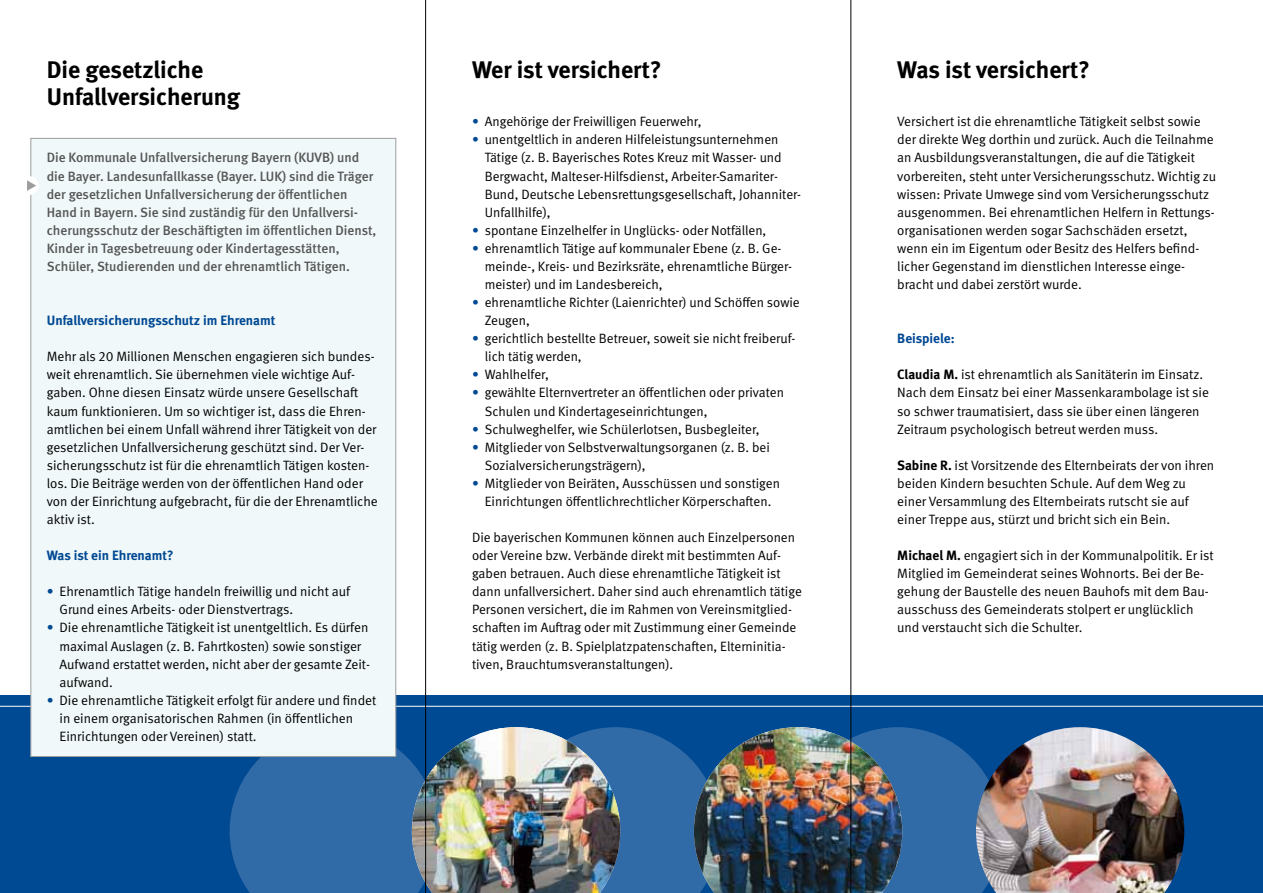
<style>
.page{position:relative;width:1263px;height:893px;background:#fff}
.page>*{position:absolute;margin:0;border:0;box-sizing:border-box;transform-origin:0 0}
.t1{font:700 24px/27px "DGUV Meta";color:#000}
.t2{font:13.5px/18.1px "DGUV Meta";color:#000}
.t3{font:500 13.5px/18.1px "DGUV Meta";color:#565656}
.t4{font:700 13.5px "DGUV Meta";color:#004993}
.s1{color:#004993}
.s2{font-weight:700}
</style>
<div class="page">
<div style="left:0;top:695px;width:1263px;height:198px;background:#004993"></div>
<img style="left:230px;top:727px;width:746px;height:166px">
<img style="left:976px;top:727px;width:208px;height:166px">
<hr style="left:0;top:706px;width:1263px;height:1px;background:#fff">
<div style="left:30px;top:138px;width:366px;height:619px;background:#f0f8f9;border:1px solid #9c9d9d"></div>
<div style="left:20px;top:176px;width:19px;height:19px;background:#fff;border-radius:50%"></div>
<svg style="left:27px;top:180px;width:9px;height:11px"></svg>
<hr style="left:425px;top:0;width:1px;height:893px;background:#000">
<hr style="left:850px;top:0;width:1px;height:893px;background:#000">
<h1 class="t1" style="left:47px;top:57px;width:195px">Die gesetzliche<br>Unfallversicherung</h1>
<p class="t3" style="left:47px;top:149px;width:331px">Die Kommunale Unfallversicherung Bayern (KUVB) und die Bayer. Landesunfallkasse (Bayer. LUK) sind die Träger der gesetzlichen Unfallversicherung der öffentlichen Hand in Bayern. Sie sind zuständig für den Unfallversi&shy;cherungsschutz der Beschäftigten im öffentlichen Dienst, Kinder in Tagesbetreuung oder Kindertagesstätten, Schüler, Studierenden und der ehrenamtlich Tätigen.</p>
<p class="t4" style="left:47px;top:312px;width:230px">Unfallversicherungsschutz im Ehrenamt</p>
<p class="t2" style="left:47px;top:348px;width:333px">Mehr als 20 Millionen Menschen engagieren sich bundes&shy;weit ehrenamtlich. Sie übernehmen viele wichtige Auf&shy;gaben. Ohne diesen Einsatz würde unsere Gesellschaft kaum funktionieren. Um so wichtiger ist, dass die Ehren&shy;amtlichen bei einem Unfall während ihrer Tätigkeit von der gesetzlichen Unfallversicherung geschützt sind. Der Ver&shy;sicherungsschutz ist für die ehrenamtlich Tätigen kosten&shy;los. Die Beiträge werden von der öffentlichen Hand oder von der Einrichtung aufgebracht, für die der Ehrenamtliche aktiv ist.</p>
<p class="t4" style="left:47px;top:547px;width:128px">Was ist ein Ehrenamt?</p>
<p class="t2" style="left:60px;top:583px;width:292px;text-indent:-13px"><span class="s1">•</span> Ehrenamtlich Tätige handeln freiwillig und nicht auf<br>Grund eines Arbeits- oder Dienstvertrags.</p>
<p class="t2" style="left:60px;top:619px;width:312px;text-indent:-13px"><span class="s1">•</span> Die ehrenamtliche Tätigkeit ist unentgeltlich. Es dürfen maximal Auslagen (z. B. Fahrtkosten) sowie sonstiger Aufwand erstattet werden, nicht aber der gesamte Zeit&shy;aufwand.</p>
<p class="t2" style="left:60px;top:691px;width:318px;text-indent:-13px"><span class="s1">•</span> Die ehrenamtliche Tätigkeit erfolgt für andere und findet in einem organisatorischen Rahmen (in öffentlichen<br>Einrichtungen oder Vereinen) statt.</p>
<h1 class="t1" style="left:472px;top:57px;width:191px">Wer ist versichert?</h1>
<p class="t2" style="left:472px;top:113px;width:231px"><span class="s1">•</span> Angehörige der Freiwilligen Feuerwehr,</p>
<p class="t2" style="left:485px;top:131px;width:318px;text-indent:-13px"><span class="s1">•</span> unentgeltlich in anderen Hilfeleistungsunternehmen Tätige (z. B. Bayerisches Rotes Kreuz mit Wasser- und Bergwacht, Malteser-Hilfsdienst, Arbeiter-Samariter-Bund, Deutsche Lebensrettungsgesellschaft, Johanniter-Unfallhilfe),</p>
<p class="t2" style="left:472px;top:221px;width:296px"><span class="s1">•</span> spontane Einzelhelfer in Unglücks- oder Notfällen,</p>
<p class="t2" style="left:485px;top:239px;width:309px;text-indent:-13px"><span class="s1">•</span> ehrenamtlich Tätige auf kommunaler Ebene (z. B. Ge&shy;meinde-, Kreis- und Bezirksräte, ehrenamtliche Bürger&shy;meister) und im Landesbereich,</p>
<p class="t2" style="left:485px;top:294px;width:316px;text-indent:-13px"><span class="s1">•</span> ehrenamtliche Richter (Laienrichter) und Schöffen sowie<br>Zeugen,</p>
<p class="t2" style="left:485px;top:330px;width:312px;text-indent:-13px"><span class="s1">•</span> gerichtlich bestellte Betreuer, soweit sie nicht freiberuf&shy;lich tätig werden,</p>
<p class="t2" style="left:472px;top:366px;width:78px"><span class="s1">•</span> Wahlhelfer,</p>
<p class="t2" style="left:485px;top:384px;width:301px;text-indent:-13px"><span class="s1">•</span> gewählte Elternvertreter an öffentlichen oder privaten<br>Schulen und Kindertageseinrichtungen,</p>
<p class="t2" style="left:472px;top:420px;width:289px"><span class="s1">•</span> Schulweghelfer, wie Schülerlotsen, Busbegleiter,</p>
<p class="t2" style="left:485px;top:438px;width:287px;text-indent:-13px"><span class="s1">•</span> Mitglieder von Selbstverwaltungsorganen (z. B. bei<br>Sozialversicherungsträgern),</p>
<p class="t2" style="left:472px;top:474px;width:309px;text-align:center"><span class="s1">•</span> Mitglieder von Beiräten, Ausschüssen und sonstigen<br>Einrichtungen öffentlichrechtlicher Körperschaften.</p>
<p class="t2" style="left:472px;top:529px;width:331px">Die bayerischen Kommunen können auch Einzelpersonen oder Vereine bzw. Verbände direkt mit bestimmten Auf&shy;gaben betrauen. Auch diese ehrenamtliche Tätigkeit ist dann unfallversichert. Daher sind auch ehrenamtlich -tätige Personen versichert, die im Rahmen von Vereinsmitglied&shy;schaften im Auftrag oder mit Zustimmung einer Gemeinde tätig werden (z. B. Spielplatzpatenschaften, Elterninitia&shy;tiven, Brauchtumsveranstaltungen).</p>
<h1 class="t1" style="left:897px;top:57px;width:194px">Was ist versichert?</h1>
<p class="t2" style="left:897px;top:113px;width:320px">Versichert ist die ehrenamtliche Tätigkeit selbst sowie der direkte Weg dorthin und zurück. Auch die Teilnahme an Ausbildungsveranstaltungen, die auf die Tätigkeit vorbereiten, steht unter Versicherungsschutz. Wichtig zu wissen: Private Umwege sind vom Versicherungsschutz ausgenommen. Bei ehrenamtlichen Helfern in Rettungs&shy;organisationen werden sogar Sachschäden ersetzt, wenn ein im -Eigentum oder Besitz des Helfers befind&shy;licher Gegenstand im dienstlichen Interesse einge&shy;bracht und dabei zerstört wurde.</p>
<p class="t4" style="left:897px;top:330px;width:59px">Beispiele:</p>
<p class="t2" style="left:897px;top:366px;width:313px"><span class="s2">Claudia M.</span> ist ehrenamtlich als Sanitäterin im Einsatz.<br>Nach dem Einsatz bei einer Massenkarambolage ist sie so schwer traumatisiert, dass sie über einen längeren Zeitraum psychologisch betreut werden muss.</p>
<p class="t2" style="left:897px;top:456px;width:319px"><span class="s2">Sabine R.</span> ist Vorsitzende des Elternbeirats der von ihren beiden Kindern besuchten Schule. Auf dem Weg zu einer Versammlung des Elternbeirats rutscht sie auf einer -Treppe aus, stürzt und bricht sich ein Bein.</p>
<p class="t2" style="left:897px;top:547px;width:318px"><span class="s2">Michael M.</span> engagiert sich in der Kommunalpolitik. Er ist Mitglied im Gemeinderat seines Wohnorts. Bei der Be&shy;gehung der Baustelle des neuen Bauhofs mit dem Bau&shy;ausschuss des Gemeinderats stolpert er unglücklich und -verstaucht sich die Schulter.</p>
</div>
